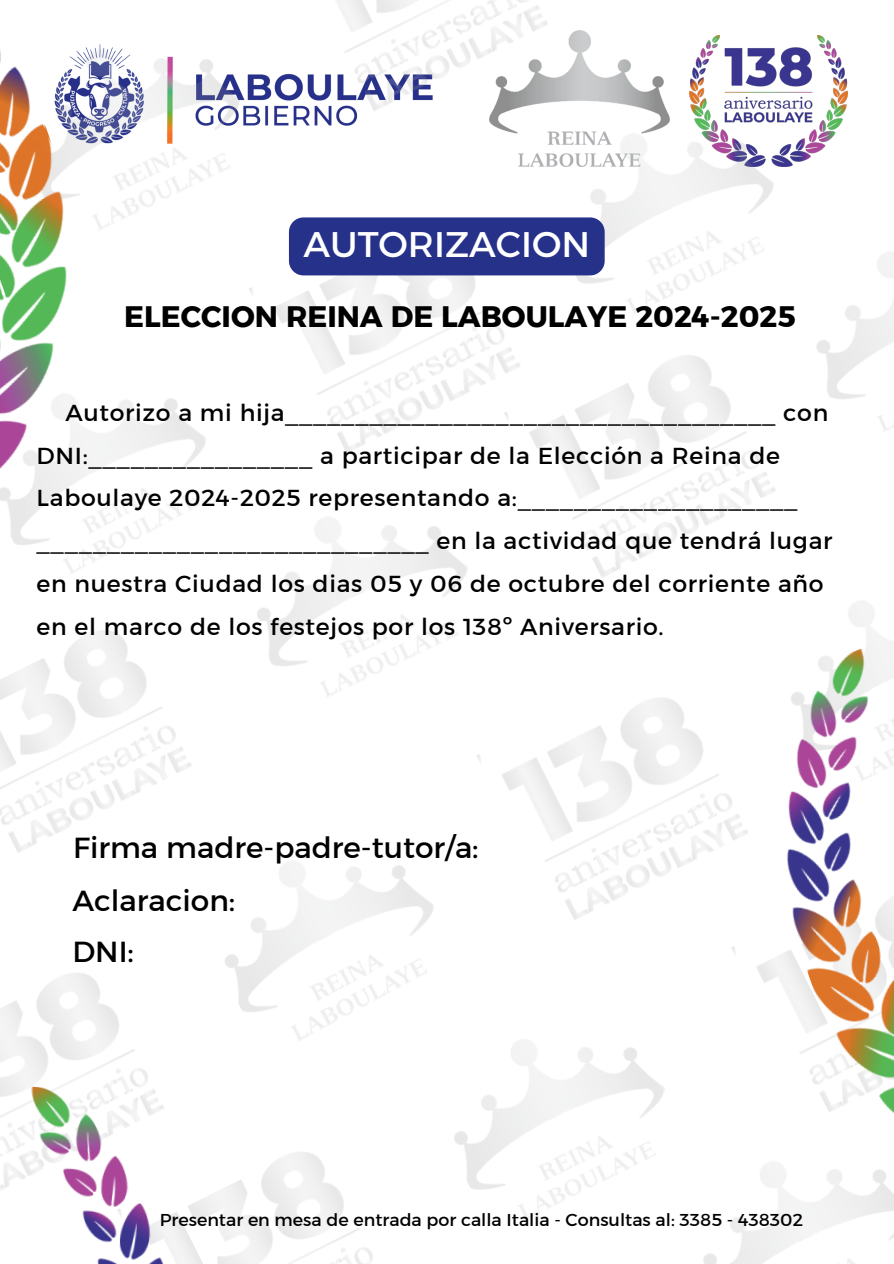
<style>
.page{position:relative;width:894px;height:1264px;background:#fff}
.page>*{position:absolute;margin:0;border:0;box-sizing:border-box;transform-origin:0 0}
.t1{font:36.15px "Kief Montaser Regular";color:#fff}
.t2{font:29.55px/51.8px "Kief Montaser Regular";color:#000}
.t3{font:29.55px "Kief Montaser Bold";color:#000}
.t4{font:23.55px/42.8px "Kief Montaser Regular";letter-spacing:.03em;color:#000}
.t5{font:17.55px "Kief Montaser Regular";color:#000}
</style>
<div class="page">
<img style="left:689px;top:36px;width:157px;height:126px">
<img style="left:816px;top:252px;width:77px;height:177px">
<img style="left:530px;top:355px;width:201px;height:222px">
<img style="left:0;top:731px;width:192px;height:121px">
<img style="left:477px;top:698px;width:234px;height:222px">
<img style="left:190px;top:810px;width:244px;height:230px">
<img style="left:420px;top:991px;width:245px;height:228px">
<img style="left:492px;top:30px;width:172px;height:136px">
<img style="left:264px;top:74px;width:87px;height:52px">
<img style="left:276px;top:0;width:281px;height:125px">
<img style="left:174px;top:59px;width:90px;height:133px">
<img style="left:530px;top:87px;width:268px;height:226px">
<img style="left:249px;top:224px;width:281px;height:229px">
<img style="left:174px;top:399px;width:32px;height:117px">
<div style="left:289px;top:217px;width:315px;height:58px;background:#26318a;border-radius:14px"></div>
<img style="left:711px;top:429px;width:182px;height:834px">
<img style="left:0;top:1057px;width:191px;height:206px">
<img style="left:0;top:44px;width:174px;height:718px">
<h1 class="t1" style="left:303px;top:216px;width:288px">AUTORIZACION</h1>
<p class="t3" style="left:124px;top:300px;width:673px">ELECCION REINA DE LABOULAYE 2024-2025</p>
<p class="t4" style="left:37px;top:392px;width:797px;text-indent:29px">Autorizo a mi hija___________________________________ con DNI:________________ a participar de la Elección a Reina de Laboulaye 2024-2025 representando a:____________________ ____________________________ en la actividad que tendrá lugar en nuestra Ciudad los dias 05 y 06 de octubre del corriente año en el marco de los festejos por los 138º Aniversario.</p>
<p class="t2" style="left:72px;top:822px;width:408px">Firma madre-padre-tutor/a:<br>Aclaracion:<br>DNI:</p>
<p class="t5" style="left:160px;top:1205px;width:644px">Presentar en mesa de entrada por calla Italia - Consultas al: 3385 - 438302</p>
</div>
